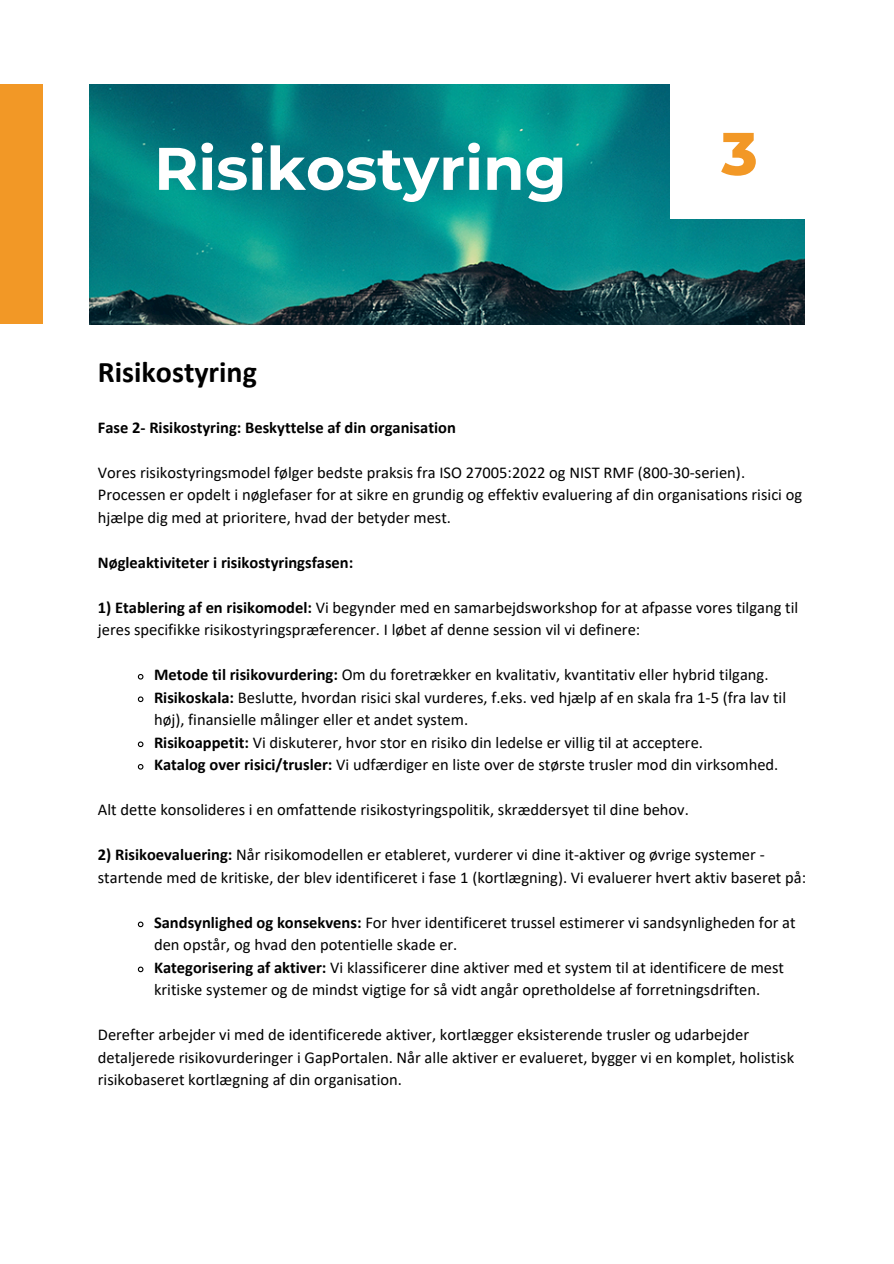
<style>
.page{position:relative;width:894px;height:1264px;background:#fff}
.page>*{position:absolute;margin:0;border:0;box-sizing:border-box;transform-origin:0 0}
.t1{font:700 60px "Montserrat";color:#fff}
.t2{font:800 60px "Montserrat";color:#f29826}
.t3{font:700 30px "Calibri";color:#000}
.t4{font:16.5px/22.5px "Calibri";color:#000}
.t5{font:700 16.5px "Calibri";color:#000}
.s1{font-weight:700}
</style>
<div class="page">
<img style="left:89px;top:85px;width:715px;height:239px">
<div style="left:670px;top:81px;width:138px;height:138px;background:#fff"></div>
<div style="left:0;top:85px;width:43px;height:239px;background:#f29826"></div>
<svg style="left:137px;top:674px;width:7px;height:6px"></svg>
<svg style="left:137px;top:696px;width:7px;height:7px"></svg>
<svg style="left:137px;top:741px;width:7px;height:7px"></svg>
<svg style="left:137px;top:764px;width:7px;height:6px"></svg>
<svg style="left:137px;top:921px;width:7px;height:7px"></svg>
<svg style="left:137px;top:966px;width:7px;height:7px"></svg>
<p class="t1" style="left:154px;top:132px;width:414px">Risikostyring</p>
<p class="t2" style="left:721px;top:117px;width:38px">3</p>
<h1 class="t3" style="left:98px;top:359px;width:160px">Risikostyring</h1>
<p class="t5" style="left:98px;top:420px;width:359px">Fase 2- Risikostyring: Beskyttelse af din organisation</p>
<h2 class="t4" style="left:98px;top:462px;width:705px">Vores risikostyringsmodel følger bedste praksis fra ISO 27005:2022 og NIST RMF (800-30-serien).<br>Processen er opdelt i nøglefaser for at sikre en grundig og effektiv evaluering af din organisations risici og hjælpe dig med at prioritere, hvad der betyder mest.</h2>
<h3 class="t5" style="left:98px;top:555px;width:257px">Nøgleaktiviteter i risikostyringsfasen:</h3>
<p class="t4" style="left:98px;top:597px;width:701px"><span class="s1">1) Etablering af en risikomodel:</span> Vi begynder med en samarbejdsworkshop for at afpasse vores tilgang til jeres specifikke risikostyringspræferencer. I løbet af denne session vil vi definere:</p>
<h3 class="t4" style="left:154px;top:664px;width:616px"><span class="s1">Metode til risikovurdering:</span> Om du foretrækker en kvalitativ, kvantitativ eller hybrid tilgang.</h3>
<p class="t4" style="left:154px;top:687px;width:633px"><span class="s1">Risikoskala:</span> Beslutte, hvordan risici skal vurderes, f.eks. ved hjælp af en skala fra 1-5 (fra lav til høj), finansielle målinger eller et andet system.</p>
<p class="t4" style="left:154px;top:732px;width:550px"><span class="s1">Risikoappetit:</span> Vi diskuterer, hvor stor en risiko din ledelse er villig til at acceptere.</p>
<p class="t4" style="left:154px;top:754px;width:625px"><span class="s1">Katalog over risici/trusler:</span> Vi udfærdiger en liste over de største trusler mod din virksomhed.</p>
<p class="t4" style="left:98px;top:799px;width:592px">Alt dette konsolideres i en omfattende risikostyringspolitik, skræddersyet til dine behov.</p>
<p class="t4" style="left:98px;top:844px;width:709px"><span class="s1">2) Risikoevaluering:</span> Når risikomodellen er etableret, vurderer vi dine it-aktiver og øvrige systemer - startende med de kritiske, der blev identificeret i fase 1 (kortlægning). Vi evaluerer hvert aktiv baseret på:</p>
<p class="t4" style="left:154px;top:912px;width:643px"><span class="s1">Sandsynlighed og konsekvens:</span> For hver identificeret trussel estimerer vi sandsynligheden for at den opstår, og hvad den potentielle skade er.</p>
<p class="t4" style="left:154px;top:957px;width:631px"><span class="s1">Kategorisering af aktiver:</span> Vi klassificerer dine aktiver med et system til at identificere de mest kritiske systemer og de mindst vigtige for så vidt angår opretholdelse af forretningsdriften.</p>
<p class="t4" style="left:98px;top:1024px;width:697px">Derefter arbejder vi med de identificerede aktiver, kortlægger eksisterende trusler og udarbejder detaljerede risikovurderinger i GapPortalen. Når alle aktiver er evalueret, bygger vi en komplet, holistisk risikobaseret kortlægning af din organisation.</p>
</div>
